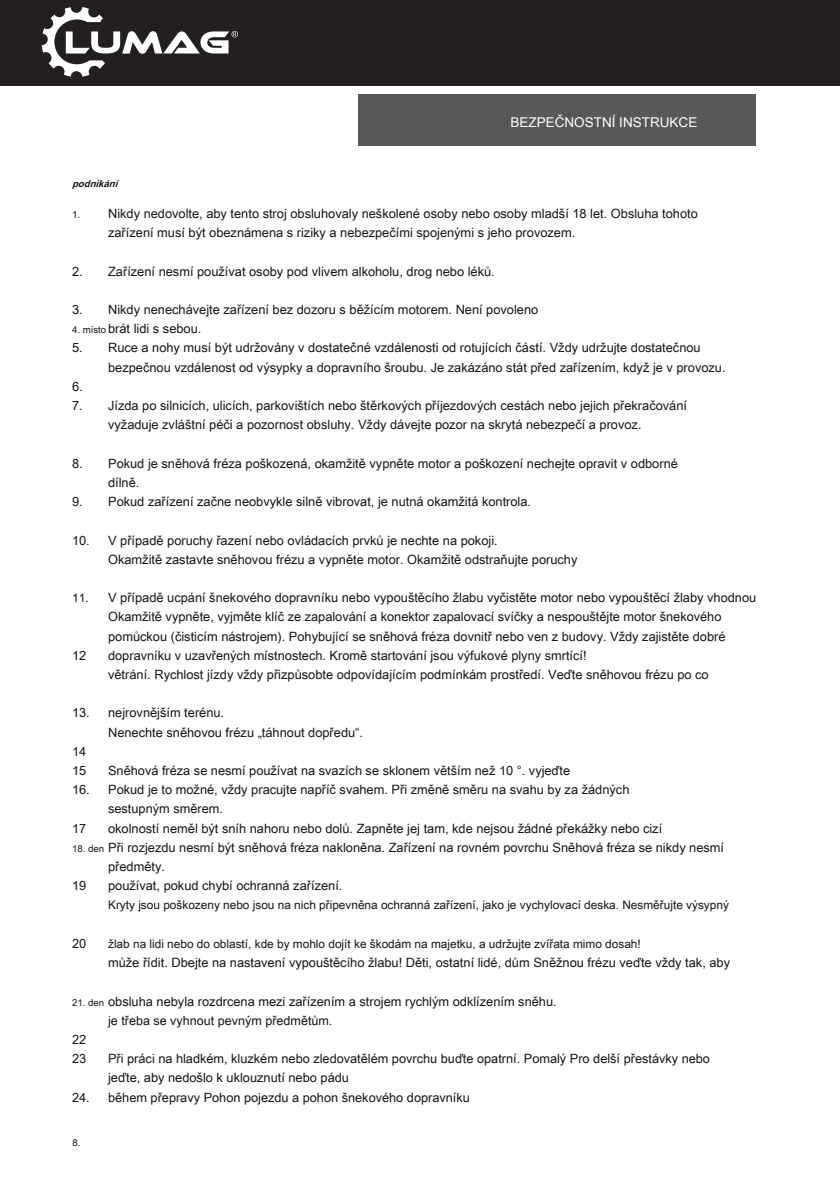
<style>
.page{position:relative;width:840px;height:1191px;background:#fff}
.page>*{position:absolute;margin:0;border:0;box-sizing:border-box;transform-origin:0 0}
.t1{font:13.4px "Arial Unicode MS";color:#fff}
.t2{font:12.8px/19.2px "Arial Unicode MS";color:#171615}
.t3{font:12.6px "Arial Unicode MS";color:#171615}
.t4{font:12.2px "Arial Unicode MS";color:#171615}
.t5{font:11.8px "Arial Unicode MS";color:#171615}
.t6{font:9.6px "Arial Unicode MS";color:#171615}
.t7{font:italic 700 9.6px "Arial Unicode MS";color:#171615}
.s1{font-size:10px}
</style>
<div class="page">
<div style="left:358px;top:94px;width:397px;height:51px;background:#57585a"></div>
<div style="left:0;top:0;width:839px;height:86px;background:#231f20"></div>
<svg style="left:42px;top:7px;width:196px;height:70px"></svg>
<p class="t1" style="left:510px;top:113px;width:188px">BEZPEČNOSTNÍ INSTRUKCE</p>
<p class="t7" style="left:72px;top:177px;width:51px">podnikání</p>
<p class="t2" style="left:108px;top:203px;width:591px;text-indent:-36px"><span class="s1">1.</span> Nikdy nedovolte, aby tento stroj obsluhovaly neškolené osoby nebo osoby mladší 18 let. Obsluha tohoto zařízení musí být obeznámena s riziky a nebezpečími spojenými s jeho provozem.</p>
<p class="t2" style="left:108px;top:261px;width:388px">Zařízení nesmí používat osoby pod vlivem alkoholu, drog nebo léků.</p>
<p class="t2" style="left:108px;top:299px;width:618px">Nikdy nenechávejte zařízení bez dozoru s běžícím motorem. Není povoleno<br>brát lidi s sebou.<br>Ruce a nohy musí být udržovány v dostatečné vzdálenosti od rotujících částí. Vždy udržujte dostatečnou bezpečnou vzdálenost od výsypky a dopravního šroubu. Je zakázáno stát před zařízením, když je v provozu.</p>
<p class="t2" style="left:108px;top:395px;width:580px">Jízda po silnicích, ulicích, parkovištích nebo štěrkových příjezdových cestách nebo jejich překračování vyžaduje zvláštní péči a pozornost obsluhy. Vždy dávejte pozor na skrytá nebezpečí a provoz.</p>
<p class="t2" style="left:108px;top:453px;width:571px">Pokud je sněhová fréza poškozená, okamžitě vypněte motor a poškození nechejte opravit v odborné dílně.<br>Pokud zařízení začne neobvykle silně vibrovat, je nutná okamžitá kontrola.</p>
<p class="t2" style="left:72px;top:261px;width:12px">2.</p>
<p class="t2" style="left:72px;top:299px;width:12px">3.</p>
<p class="t6" style="left:72px;top:323px;width:36px">4. místo</p>
<p class="t2" style="left:72px;top:338px;width:12px">5.</p>
<p class="t2" style="left:72px;top:376px;width:12px">6.<br>7.</p>
<p class="t2" style="left:72px;top:453px;width:12px">8.</p>
<p class="t2" style="left:72px;top:491px;width:12px">9.</p>
<p class="t2" style="left:72px;top:530px;width:427px">10. V případě poruchy řazení nebo ovládacích prvků je nechte na pokoji.</p>
<p class="t2" style="left:108px;top:549px;width:470px">Okamžitě zastavte sněhovou frézu a vypněte motor. Okamžitě odstraňujte poruchy</p>
<p class="t2" style="left:108px;top:587px;width:649px">V případě ucpání šnekového dopravníku nebo vypouštěcího žlabu vyčistěte motor nebo vypouštěcí žlaby vhodnou</p>
<p class="t2" style="left:108px;top:626px;width:618px">pomůckou (čisticím nástrojem). Pohybující se sněhová fréza dovnitř nebo ven z budovy. Vždy zajistěte dobré</p>
<p class="t2" style="left:108px;top:664px;width:601px">větrání. Rychlost jízdy vždy přizpůsobte odpovídajícím podmínkám prostředí. Veďte sněhovou frézu po co</p>
<p class="t2" style="left:108px;top:702px;width:117px">nejrovnějším terénu.</p>
<p class="t4" style="left:72px;top:589px;width:18px">11.</p>
<p class="t2" style="left:108px;top:606px;width:614px">Okamžitě vypněte, vyjměte klíč ze zapalování a konektor zapalovací svíčky a nespouštějte motor šnekového</p>
<p class="t2" style="left:108px;top:645px;width:479px">dopravníku v uzavřených místnostech. Kromě startování jsou výfukové plyny smrtící!</p>
<p class="t2" style="left:72px;top:645px;width:16px">12</p>
<p class="t2" style="left:72px;top:702px;width:19px">13.</p>
<p class="t2" style="left:72px;top:741px;width:16px">14</p>
<p class="t2" style="left:72px;top:779px;width:19px">16.</p>
<p class="t2" style="left:72px;top:818px;width:16px">17</p>
<p class="t2" style="left:108px;top:722px;width:256px">Nenechte sněhovou frézu „táhnout dopředu“.</p>
<p class="t2" style="left:108px;top:760px;width:463px">Sněhová fréza se nesmí používat na svazích se sklonem větším než 10 °. vyjeďte</p>
<p class="t2" style="left:108px;top:798px;width:116px">sestupným směrem.</p>
<p class="t2" style="left:108px;top:837px;width:617px">Při rozjezdu nesmí být sněhová fréza nakloněna. Zařízení na rovném povrchu Sněhová fréza se nikdy nesmí</p>
<p class="t2" style="left:108px;top:875px;width:236px">používat, pokud chybí ochranná zařízení.</p>
<p class="t2" style="left:72px;top:760px;width:16px">15</p>
<p class="t2" style="left:108px;top:779px;width:522px">Pokud je to možné, vždy pracujte napříč svahem. Při změně směru na svahu by za žádných</p>
<p class="t2" style="left:108px;top:818px;width:555px">okolností neměl být sníh nahoru nebo dolů. Zapněte jej tam, kde nejsou žádné překážky nebo cizí</p>
<p class="t2" style="left:108px;top:856px;width:58px">předměty.</p>
<p class="t5" style="left:108px;top:897px;width:622px">Kryty jsou poškozeny nebo jsou na nich připevněna ochranná zařízení, jako je vychylovací deska. Nesměřujte výsypný</p>
<p class="t5" style="left:108px;top:935px;width:534px">žlab na lidi nebo do oblastí, kde by mohlo dojít ke škodám na majetku, a udržujte zvířata mimo dosah!</p>
<p class="t6" style="left:72px;top:841px;width:34px">18. den</p>
<p class="t2" style="left:72px;top:875px;width:16px">19</p>
<p class="t2" style="left:72px;top:933px;width:16px">20</p>
<p class="t2" style="left:108px;top:952px;width:623px">může řídit. Dbejte na nastavení vypouštěcího žlabu! Děti, ostatní lidé, dům Sněžnou frézu veďte vždy tak, aby</p>
<p class="t2" style="left:108px;top:990px;width:450px">obsluha nebyla rozdrcena mezi zařízením a strojem rychlým odklízením sněhu.</p>
<p class="t6" style="left:72px;top:995px;width:34px">21. den</p>
<p class="t2" style="left:72px;top:1029px;width:16px">22</p>
<p class="t3" style="left:108px;top:1011px;width:226px">je třeba se vyhnout pevným předmětům.</p>
<p class="t2" style="left:108px;top:1048px;width:603px">Při práci na hladkém, kluzkém nebo zledovatělém povrchu buďte opatrní. Pomalý Pro delší přestávky nebo</p>
<p class="t2" style="left:108px;top:1086px;width:363px">během přepravy Pohon pojezdu a pohon šnekového dopravníku</p>
<p class="t2" style="left:72px;top:1048px;width:16px">23</p>
<p class="t2" style="left:72px;top:1086px;width:19px">24.</p>
<p class="t6" style="left:72px;top:1135px;width:10px">8.</p>
<p class="t2" style="left:108px;top:1067px;width:242px">jeďte, aby nedošlo k uklouznutí nebo pádu</p>
</div>
